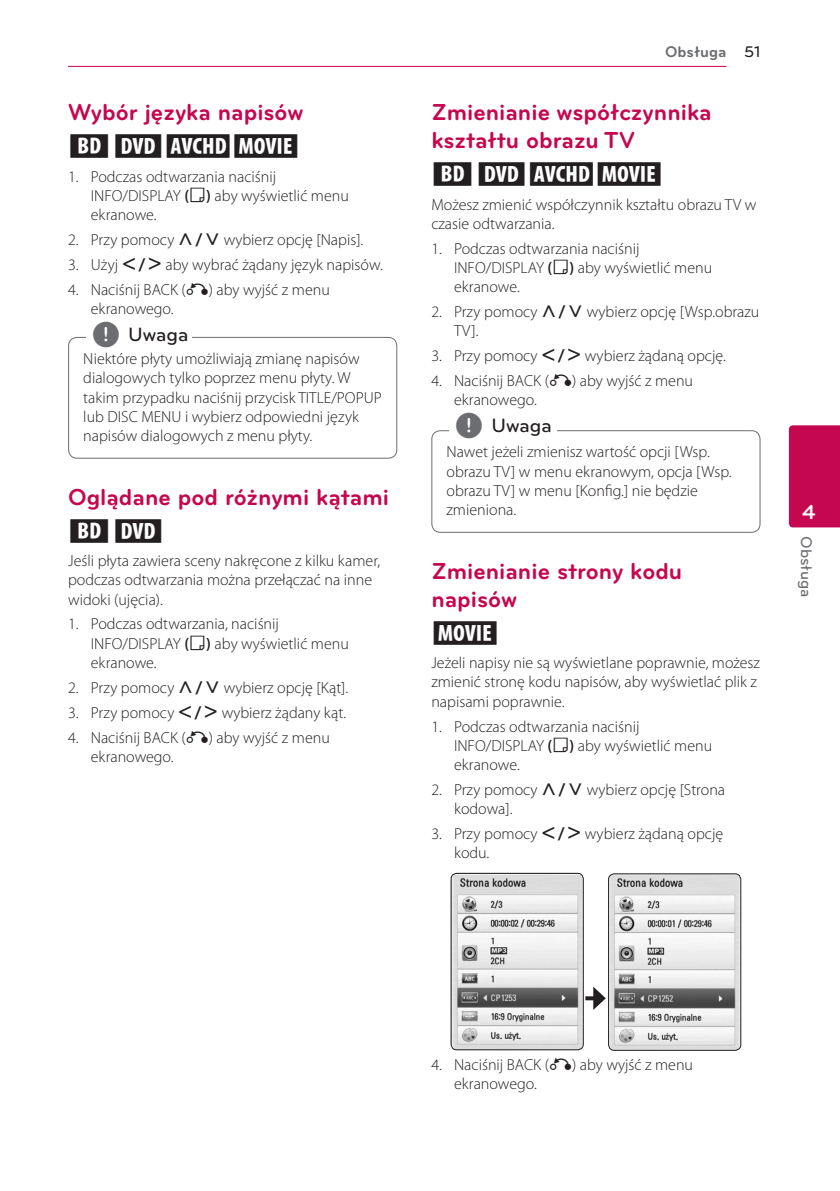
<style>
.page{position:relative;width:840px;height:1191px;background:#fff}
.page>*{position:absolute;margin:0;border:0;box-sizing:border-box;transform-origin:0 0}
.Title_2{font:700 24px/28px "Bryant LG";color:#c50750}
.Content_text_Light{font:24px "UPSYS Common";color:#231f20}
.t1{font:700 21px "Bryant LG";color:#fff}
.t2{font:500 20px "Bryant LG";color:#231f20}
.Content_text_Num{font:300 16px/19.2px "Myriad Pro";color:#231f20}
.Content_text_Light-2{font:300 16px/19.2px "Myriad Pro";color:#231f20}
.t3{font:700 16px "Bryant LG";color:#6c6d70}
.t4{font:500 16px "Bryant LG";color:#6c6d70}
.s1{font-weight:600}
.s2{font-family:"UPSYS Common";font-weight:400}
.s3{font-family:"UPSYS Common";font-weight:400;font-size:30px;color:#6c6d70}
.s4{font-weight:500;color:#231f20}
</style>
<div class="page">
<hr style="left:68px;top:66px;width:658px;height:1px;background:#c50750">
<div style="left:788px;top:425px;width:51px;height:102px;background:#c50750"></div>
<div style="left:68px;top:337px;width:329px;height:122px;border:1px solid #6c6d70;border-radius:9px"></div>
<div style="left:86px;top:331px;width:105px;height:20px;background:#fff"></div>
<div style="left:431px;top:430px;width:329px;height:103px;border:1px solid #6c6d70;border-radius:9px"></div>
<div style="left:449px;top:422px;width:108px;height:20px;background:#fff"></div>
<img style="left:609px;top:874px;width:131px;height:176px">
<div style="left:607px;top:873px;width:133px;height:177px;border:1px solid #231f20;border-radius:6px"></div>
<img style="left:452px;top:873px;width:131px;height:176px">
<div style="left:450px;top:873px;width:133px;height:177px;border:1px solid #231f20;border-radius:6px"></div>
<svg style="left:585px;top:996px;width:8px;height:4px"></svg>
<svg style="left:593px;top:986px;width:12px;height:24px"></svg>
<p class="Title_2" style="left:68px;top:98px;width:237px">Wybór języka napisów</p>
<p class="Content_text_Light" style="left:68px;top:132px;width:234px">EROY</p>
<p class="Content_text_Num" style="left:91px;top:167px;width:259px;text-indent:-23px">1. Podczas odtwarzania naciśnij<br>INFO/DISPLAY <span class="s1">(</span><span class="s2">M</span><span class="s1">)</span> aby wyświetlić menu ekranowe.</p>
<p class="Content_text_Num" style="left:68px;top:230px;width:296px">2. Przy pomocy <span class="s2">W/S</span> wybierz opcję [Napis].</p>
<p class="Content_text_Num" style="left:68px;top:255px;width:316px">3. Użyj <span class="s2">A/D</span> aby wybrać żądany język napisów.</p>
<p class="Content_text_Num" style="left:91px;top:280px;width:240px;text-indent:-23px">4. Naciśnij BACK (<span class="s2">X</span>) aby wyjść z menu ekranowego.</p>
<p class="Content_text_Light-2" style="left:83px;top:349px;width:300px">Niektóre płyty umożliwiają zmianę napisów dialogowych tylko poprzez menu płyty. W takim przypadku naciśnij przycisk TITLE/POPUP lub DISC MENU i wybierz odpowiedni język napisów dialogowych z menu płyty.</p>
<p class="t2" style="left:92px;top:322px;width:98px"><span class="s3">,</span> Uwaga</p>
<p class="Title_2" style="left:68px;top:482px;width:322px">Oglądane pod różnymi kątami</p>
<p class="Content_text_Light" style="left:68px;top:516px;width:98px">ER</p>
<p class="Content_text_Light-2" style="left:68px;top:551px;width:313px">Jeśli płyta zawiera sceny nakręcone z kilku kamer, podczas odtwarzania można przełączać na inne widoki (ujęcia).</p>
<p class="Content_text_Num" style="left:91px;top:614px;width:259px;text-indent:-23px">1. Podczas odtwarzania, naciśnij<br>INFO/DISPLAY <span class="s1">(</span><span class="s2">M</span><span class="s1">)</span> aby wyświetlić menu ekranowe.</p>
<p class="Content_text_Num" style="left:68px;top:677px;width:281px">2. Przy pomocy <span class="s2">W/S</span> wybierz opcję [Kąt].</p>
<p class="Content_text_Num" style="left:68px;top:702px;width:279px">3. Przy pomocy <span class="s2">A/D</span> wybierz żądany kąt.</p>
<p class="Content_text_Num" style="left:91px;top:727px;width:240px;text-indent:-23px">4. Naciśnij BACK (<span class="s2">X</span>) aby wyjść z menu ekranowego.</p>
<p class="t3" style="left:664px;top:42px;width:97px">Obsługa <span class="s4">51</span></p>
<p class="Title_2" style="left:431px;top:98px;width:281px">Zmienianie współczynnika kształtu obrazu TV</p>
<p class="Content_text_Light" style="left:431px;top:160px;width:234px">EROY</p>
<p class="Content_text_Light-2" style="left:431px;top:195px;width:326px">Możesz zmienić współczynnik kształtu obrazu TV w czasie odtwarzania.</p>
<p class="Content_text_Num" style="left:454px;top:239px;width:259px;text-indent:-23px">1. Podczas odtwarzania naciśnij<br>INFO/DISPLAY <span class="s1">(</span><span class="s2">M</span><span class="s1">)</span> aby wyświetlić menu ekranowe.</p>
<p class="Content_text_Num" style="left:454px;top:302px;width:307px;text-indent:-23px">2. Przy pomocy <span class="s2">W/S</span> wybierz opcję [Wsp.obrazu<br>TV].</p>
<p class="Content_text_Num" style="left:431px;top:346px;width:296px">3. Przy pomocy <span class="s2">A/D</span> wybierz żądaną opcję.</p>
<p class="Content_text_Num" style="left:454px;top:371px;width:240px;text-indent:-23px">4. Naciśnij BACK (<span class="s2">X</span>) aby wyjść z menu ekranowego.</p>
<p class="Content_text_Light-2" style="left:446px;top:442px;width:286px">Nawet jeżeli zmienisz wartość opcji [Wsp. obrazu TV] w menu ekranowym, opcja [Wsp. obrazu TV] w menu [Konfig.] nie będzie zmieniona.</p>
<p class="t2" style="left:454px;top:413px;width:98px"><span class="s3">,</span> Uwaga</p>
<p class="Title_2" style="left:431px;top:557px;width:252px">Zmienianie strony kodu napisów</p>
<p class="Content_text_Light" style="left:431px;top:618px;width:70px">Y</p>
<p class="Content_text_Light-2" style="left:431px;top:653px;width:330px">Jeżeli napisy nie są wyświetlane poprawnie, możesz zmienić stronę kodu napisów, aby wyświetlać plik z napisami poprawnie.</p>
<p class="Content_text_Num" style="left:454px;top:716px;width:259px;text-indent:-23px">1. Podczas odtwarzania naciśnij<br>INFO/DISPLAY <span class="s1">(</span><span class="s2">M</span><span class="s1">)</span> aby wyświetlić menu ekranowe.</p>
<p class="Content_text_Num" style="left:454px;top:779px;width:272px;text-indent:-23px">2. Przy pomocy <span class="s2">W/S</span> wybierz opcję [Strona kodowa].</p>
<p class="Content_text_Num" style="left:454px;top:824px;width:270px;text-indent:-23px">3. Przy pomocy <span class="s2">A/D</span> wybierz żądaną opcję kodu.</p>
<h2 class="t1" style="left:801px;top:499px;width:15px">4</h2>
<p class="t4" style="left:815px;top:536px;width:63px;rotate:90deg">Obsługa</p>
<p class="Content_text_Num" style="left:454px;top:1054px;width:240px;text-indent:-23px">4. Naciśnij BACK (<span class="s2">X</span>) aby wyjść z menu ekranowego.</p>
</div>
